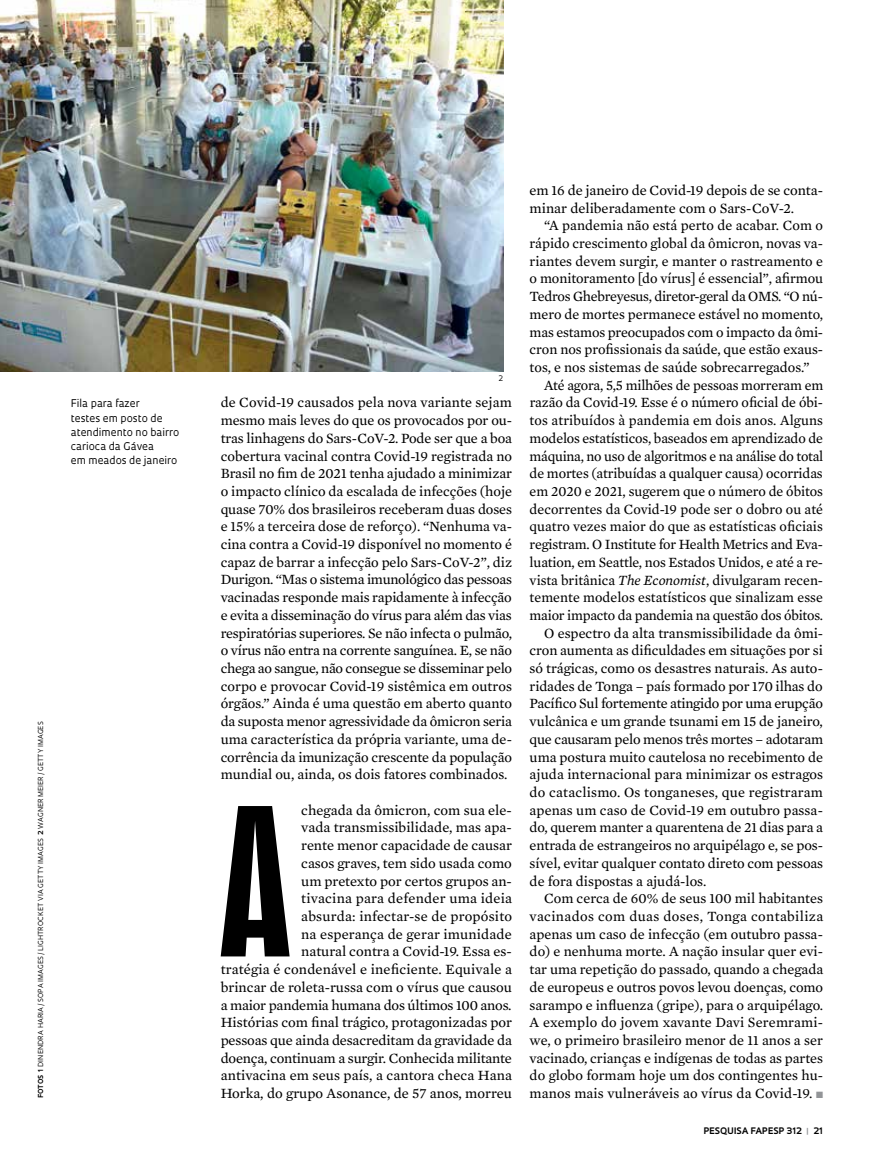
<style>
.page{position:relative;width:885px;height:1169px;background:#fff}
.page>*{position:absolute;margin:0;border:0;box-sizing:border-box;transform-origin:0 0}
.t1{font:192.3px "Swiss 924 BT Regular B";color:#000}
.t2{font:14.4px/17.7px "Mercury Text G2";letter-spacing:-.005em;color:#000;text-align:justify}
.t3{font:14.4px "Mercury Text G2";letter-spacing:.015em;color:#000}
.t4{font:14.4px "Mercury Text G2";letter-spacing:.025em;color:#000}
.t5{font:10.35px/14.1px "Oculum";color:#000}
.t6{font:700 8.7px "Oculum";letter-spacing:.015em;color:#000}
.t7{font:7.35px "Oculum";color:#000}
.t8{font:6.75px "Oculum";letter-spacing:.015em;color:#000}
.t9{font:700 6.75px "Oculum";letter-spacing:.005em;color:#000}
.s1{font-weight:700}
.s2{font-style:italic}
.s3{color:#939598}
</style>
<div class="page">
<img style="left:0;top:0;width:503px;height:372px">
<p class="t5" style="left:71px;top:396px;width:110px">Fila para fazer<br>testes em posto de atendimento no bairro carioca da Gávea<br>em meados de janeiro</p>
<p class="t8" style="left:36px;top:1071px;width:351px;rotate:-90deg"><span class="s1">1</span> DINENDRA HARIA / SOPA IMAGES /LIGHTROCKET VIA GETTY IMAGES <span class="s1">2</span> WAGNER MEIER/ GETTY IMAGES</p>
<p class="t9" style="left:36px;top:1098px;width:24px;rotate:-90deg">FOTOS</p>
<p class="t7" style="left:498px;top:373px;width:6px">2</p>
<p class="t2" style="left:221px;top:393px;width:293px">de Covid-19 causados pela nova variante sejam mesmo mais leves do que os provocados por ou&shy;tras linhagens do Sars-CoV-2. Pode ser que a boa cobertura vacinal contra Covid-19 registrada no Brasil no fim de 2021 tenha ajudado a minimizar o impacto clínico da escalada de infecções (hoje quase 70% dos brasileiros receberam duas doses e 15% a terceira dose de reforço). “Nenhuma va&shy;cina contra a Covid-19 disponível no momento é capaz de barrar a infecção pelo Sars-CoV-2”, diz Durigon. “Mas o sistema imunológico das pessoas vacinadas responde mais rapidamente à infecção e evita a disseminação do vírus para além das vias respiratórias superiores. Se não infecta o pulmão, o vírus não entra na corrente sanguínea. E, se não chega ao sangue, não consegue se disseminar pelo corpo e provocar Covid-19 sistêmica em outros órgãos.” Ainda é uma questão em aberto quanto da suposta menor agressividade da ômicron seria uma característica da própria variante, uma de&shy;corrência da imunização crescente da população mundial ou, ainda, os dois fatores combinados.</p>
<h1 class="t1" style="left:219px;top:767px;width:74px">A</h1>
<p class="t2" style="left:221px;top:800px;width:293px;text-align:right">chegada da ômicron, com sua ele-<br>vada transmissibilidade, mas apa-<br>rente menor capacidade de causar<br>casos graves, tem sido usada como<br>um pretexto por certos grupos an-<br>tivacina para defender uma ideia<br>absurda: infectar-se de propósito<br>na esperança de gerar imunidade<br>natural contra a Covid-19. Essa es-<br>tratégia é condenável e ineficiente. Equivale a brincar de roleta-russa com o vírus que causou a maior pandemia humana dos últimos 100 anos.<br>Histórias com final trágico, protagonizadas por pessoas que ainda desacreditam da gravidade da doença, continuam a surgir. Conhecida militante antivacina em seus país, a cantora checa Hana Horka, do grupo Asonance, de 57 anos, morreu</p>
<p class="t2" style="left:530px;top:180px;width:295px">em 16 de janeiro de Covid-19 depois de se conta&shy;minar deliberadamente com o Sars-CoV-2.</p>
<p class="t2" style="left:544px;top:216px;width:280px">“A pandemia não está perto de acabar. Com o</p>
<p class="t2" style="left:530px;top:233px;width:295px">rápido crescimento global da ômicron, novas va-</p>
<p class="t2" style="left:530px;top:251px;width:295px">riantes devem surgir, e manter o rastreamento e</p>
<p class="t2" style="left:530px;top:269px;width:295px">o monitoramento [do vírus] é essencial”, afirmou</p>
<p class="t2" style="left:530px;top:287px;width:295px">Tedros Ghebreyesus, diretor-geral da OMS. “O nú-</p>
<p class="t2" style="left:530px;top:304px;width:295px">mero de mortes permanece estável no momento,</p>
<p class="t2" style="left:530px;top:322px;width:295px">mas estamos preocupados com o impacto da ômi-</p>
<p class="t2" style="left:530px;top:340px;width:295px">cron nos profissionais da saúde, que estão exaus-</p>
<p class="t2" style="left:530px;top:357px;width:281px">tos, e nos sistemas de saúde sobrecarregados.”</p>
<p class="t2" style="left:544px;top:375px;width:281px">Até agora, 5,5 milhões de pessoas morreram em</p>
<p class="t2" style="left:530px;top:393px;width:295px">razão da Covid-19. Esse é o número oficial de óbi-</p>
<p class="t2" style="left:530px;top:411px;width:295px">tos atribuídos à pandemia em dois anos. Alguns</p>
<p class="t2" style="left:530px;top:428px;width:295px">modelos estatísticos, baseados em aprendizado de</p>
<p class="t2" style="left:530px;top:446px;width:295px">máquina, no uso de algoritmos e na análise do total</p>
<p class="t2" style="left:530px;top:464px;width:295px">de mortes (atribuídas a qualquer causa) ocorridas</p>
<p class="t2" style="left:530px;top:481px;width:295px">em 2020 e 2021, sugerem que o número de óbitos</p>
<p class="t2" style="left:530px;top:499px;width:295px">decorrentes da Covid-19 pode ser o dobro ou até</p>
<p class="t2" style="left:530px;top:517px;width:295px">quatro vezes maior do que as estatísticas oficiais</p>
<p class="t2" style="left:530px;top:534px;width:295px">registram. O Institute for Health Metrics and Eva-</p>
<p class="t2" style="left:530px;top:552px;width:295px">luation, em Seattle, nos Estados Unidos, e até a re-</p>
<p class="t2" style="left:530px;top:570px;width:295px">vista britânica <span class="s2">The Economist</span>, divulgaram recen-</p>
<p class="t2" style="left:530px;top:588px;width:295px">temente modelos estatísticos que sinalizam esse</p>
<p class="t2" style="left:530px;top:605px;width:295px">maior impacto da pandemia na questão dos óbitos.</p>
<p class="t2" style="left:544px;top:623px;width:280px">O espectro da alta transmissibilidade da ômi-</p>
<p class="t2" style="left:530px;top:641px;width:295px">cron aumenta as dificuldades em situações por si</p>
<p class="t2" style="left:530px;top:658px;width:295px">só trágicas, como os desastres naturais. As auto-</p>
<p class="t2" style="left:530px;top:676px;width:295px">ridades de Tonga – país formado por 170 ilhas do</p>
<p class="t2" style="left:530px;top:694px;width:295px">Pacífico Sul fortemente atingido por uma erupção</p>
<p class="t2" style="left:530px;top:711px;width:295px">vulcânica e um grande tsunami em 15 de janeiro,</p>
<p class="t2" style="left:530px;top:729px;width:295px">que causaram pelo menos três mortes – adotaram</p>
<p class="t2" style="left:530px;top:747px;width:295px">uma postura muito cautelosa no recebimento de</p>
<p class="t2" style="left:530px;top:765px;width:295px">ajuda internacional para minimizar os estragos</p>
<p class="t3" style="left:530px;top:781px;width:295px">do cataclismo. Os tonganeses, que registraram</p>
<p class="t2" style="left:530px;top:800px;width:295px">apenas um caso de Covid-19 em outubro passa-</p>
<p class="t2" style="left:530px;top:818px;width:295px">do, querem manter a quarentena de 21 dias para a</p>
<p class="t2" style="left:530px;top:835px;width:295px">entrada de estrangeiros no arquipélago e, se pos-</p>
<p class="t2" style="left:530px;top:853px;width:295px">sível, evitar qualquer contato direto com pessoas</p>
<p class="t2" style="left:530px;top:871px;width:178px">de fora dispostas a ajudá-los.</p>
<p class="t2" style="left:544px;top:889px;width:280px">Com cerca de 60% de seus 100 mil habitantes</p>
<p class="t4" style="left:530px;top:905px;width:295px">vacinados com duas doses, Tonga contabiliza</p>
<p class="t2" style="left:530px;top:924px;width:295px">apenas um caso de infecção (em outubro passa-</p>
<p class="t2" style="left:530px;top:942px;width:295px">do) e nenhuma morte. A nação insular quer evi-</p>
<p class="t2" style="left:530px;top:959px;width:295px">tar uma repetição do passado, quando a chegada</p>
<p class="t2" style="left:530px;top:977px;width:295px">de europeus e outros povos levou doenças, como</p>
<p class="t2" style="left:530px;top:995px;width:295px">sarampo e influenza (gripe), para o arquipélago.</p>
<p class="t3" style="left:530px;top:1012px;width:295px">A exemplo do jovem xavante Davi Seremrami-</p>
<p class="t2" style="left:530px;top:1030px;width:295px">we, o primeiro brasileiro menor de 11 anos a ser</p>
<p class="t2" style="left:530px;top:1048px;width:295px">vacinado, crianças e indígenas de todas as partes</p>
<p class="t2" style="left:530px;top:1066px;width:295px">do globo formam hoje um dos contingentes hu-</p>
<p class="t2" style="left:530px;top:1083px;width:295px">manos mais vulneráveis ao vírus da Covid-19. <span class="s3">■</span></p>
<p class="t6" style="left:704px;top:1124px;width:121px">PESQUISA FAPESP 312 <span class="s3">|</span> 21</p>
</div>
